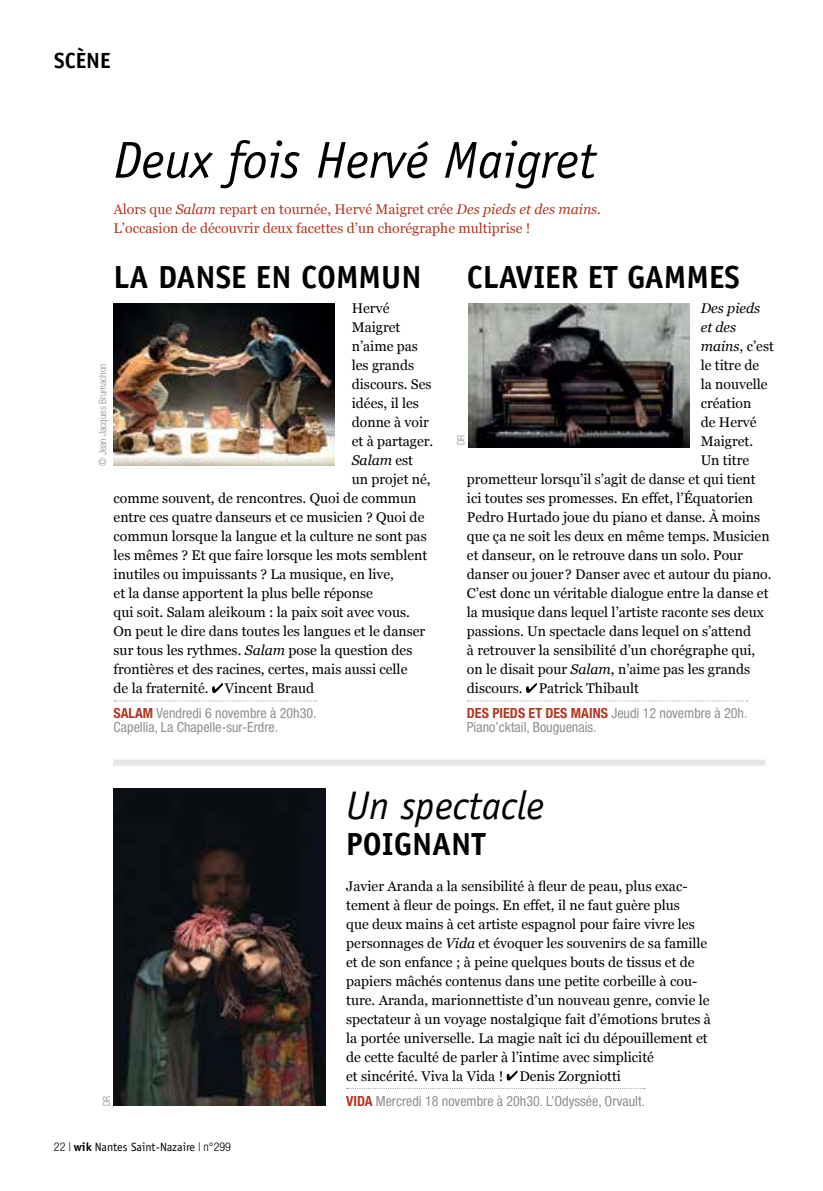
<style>
.page{position:relative;width:823px;height:1191px;background:#fff}
.page>*{position:absolute;margin:0;border:0;box-sizing:border-box;transform-origin:0 0}
.t1{font:italic 52px "Officina Sans";color:#000}
.t2{font:italic 40px "Officina Sans";color:#000}
.t3{font:700 32px "Officina Sans";color:#000}
.t4{font:700 22px "Officina Sans";color:#000}
.t5{font:14px/19px "Georgia";color:#000}
.t6{font:condensed 14px/14px "Helvetica Neue";color:#938e8f}
.t7{font:14px/19px "Georgia";color:#b03823}
.t8{font:700 condensed 14px "Helvetica Neue";color:#b03823}
.t9{font:italic 14px "Georgia";color:#000}
.t10{font:12px "Officina Sans";color:#000}
.t11{font:300 condensed 10px "Helvetica Neue";color:#938e8f}
.s1{font-style:italic}
.s2{font-style:normal}
.s3{font-family:"Helvetica Neue";font-weight:300;font-stretch:condensed}
.s4{font-weight:700}
.s5{font-weight:700;color:#b03823}
</style>
<div class="page">
<div style="left:113px;top:759px;width:652px;height:6px;background:#e6e7e8"></div>
<svg style="left:346px;top:1088px;width:298px;height:1px"></svg>
<svg style="left:506px;top:1070px;width:11px;height:10px"></svg>
<svg style="left:467px;top:700px;width:280px;height:1px"></svg>
<svg style="left:526px;top:683px;width:10px;height:10px"></svg>
<img style="left:113px;top:788px;width:212px;height:318px">
<img style="left:468px;top:304px;width:221px;height:143px">
<svg style="left:114px;top:700px;width:202px;height:1px"></svg>
<svg style="left:212px;top:683px;width:11px;height:10px"></svg>
<img style="left:113px;top:303px;width:221px;height:163px">
<h3 class="t4" style="left:54px;top:47px;width:58px">SCÈNE</h3>
<h1 class="t1" style="left:113px;top:130px;width:484px">Deux fois Hervé Maigret</h1>
<p class="t7" style="left:113px;top:199px;width:489px">Alors que <span class="s1">Salam</span> repart en tournée, Hervé Maigret crée <span class="s1">Des pieds et des mains.<br></span>L’occasion de découvrir deux facettes d’un chorégraphe multiprise !</p>
<h3 class="t3" style="left:113px;top:257px;width:309px">LA DANSE EN COMM UN</h3>
<p class="t5" style="left:351px;top:298px;width:39px">Hervé</p>
<p class="t5" style="left:351px;top:317px;width:50px">Maigret</p>
<p class="t5" style="left:351px;top:336px;width:68px">n’aime pas</p>
<p class="t5" style="left:351px;top:355px;width:64px">les grands</p>
<p class="t5" style="left:351px;top:374px;width:81px">discours. Ses</p>
<p class="t5" style="left:351px;top:393px;width:69px">idées, il les</p>
<p class="t5" style="left:351px;top:412px;width:79px">donne à voir</p>
<p class="t5" style="left:351px;top:431px;width:83px">et à partager.</p>
<p class="t9" style="left:351px;top:450px;width:63px">Salam <span class="s2">est</span></p>
<p class="t5" style="left:351px;top:469px;width:80px">un projet né,</p>
<p class="t5" style="left:113px;top:488px;width:304px">comme souvent, de rencontres. Quoi de commun</p>
<p class="t5" style="left:113px;top:507px;width:312px">entre ces quatre danseurs et ce musicien ? Quoi de</p>
<p class="t5" style="left:113px;top:526px;width:314px">commun lorsque la langue et la culture ne sont pas</p>
<p class="t5" style="left:113px;top:545px;width:315px">les mêmes ? Et que faire lorsque les mots semblent</p>
<p class="t5" style="left:113px;top:564px;width:282px">inutiles ou impuissants ? La musique, en live,</p>
<p class="t5" style="left:113px;top:583px;width:261px">et la danse apportent la plus belle réponse</p>
<p class="t5" style="left:113px;top:602px;width:298px">qui soit. Salam aleikoum : la paix soit avec vous.</p>
<p class="t5" style="left:113px;top:621px;width:313px">On peut le dire dans toutes les langues et le danser</p>
<p class="t5" style="left:113px;top:640px;width:300px">sur tous les rythmes. <span class="s1">Salam</span> pose la question des</p>
<p class="t5" style="left:113px;top:659px;width:295px">frontières et des racines, certes, mais aussi celle</p>
<p class="t5" style="left:113px;top:678px;width:202px">de la fraternité. Vincent Braud</p>
<p class="t8" style="left:113px;top:705px;width:17px">SALAM</p>
<h3 class="t3" style="left:466px;top:257px;width:274px">CLAVIER ET GAMM ES</h3>
<p class="t9" style="left:700px;top:298px;width:61px">Des pieds</p>
<p class="t9" style="left:700px;top:317px;width:37px">et des</p>
<p class="t5" style="left:700px;top:336px;width:75px"><span class="s1">mains</span>, c’est</p>
<p class="t5" style="left:700px;top:355px;width:60px">le titre de</p>
<p class="t5" style="left:700px;top:374px;width:68px">la nouvelle</p>
<p class="t5" style="left:700px;top:393px;width:52px">création</p>
<p class="t5" style="left:700px;top:412px;width:57px">de Hervé</p>
<p class="t5" style="left:700px;top:431px;width:54px">Maigret.</p>
<p class="t5" style="left:700px;top:450px;width:50px">Un titre</p>
<p class="t5" style="left:466px;top:469px;width:290px">prometteur lorsqu’il s’agit de danse et qui tient</p>
<p class="t5" style="left:466px;top:488px;width:287px">ici toutes ses promesses. En effet, l’Équatorien</p>
<p class="t5" style="left:466px;top:507px;width:295px">Pedro Hurtado joue du piano et danse. À moins</p>
<p class="t5" style="left:466px;top:526px;width:304px">que ça ne soit les deux en même temps. Musicien</p>
<p class="t5" style="left:466px;top:545px;width:277px">et danseur, on le retrouve dans un solo. Pour</p>
<p class="t5" style="left:466px;top:564px;width:306px">danser ou jouer ? Danser avec et autour du piano.</p>
<p class="t5" style="left:466px;top:583px;width:303px">C’est donc un véritable dialogue entre la danse et</p>
<p class="t5" style="left:466px;top:602px;width:298px">la musique dans lequel l’artiste raconte ses deux</p>
<p class="t5" style="left:466px;top:621px;width:285px">passions. Un spectacle dans lequel on s’attend</p>
<p class="t5" style="left:466px;top:640px;width:290px">à retrouver la sensibilité d’un chorégraphe qui,</p>
<p class="t5" style="left:466px;top:659px;width:284px">on le disait pour <span class="s1">Salam</span>, n’aime pas les grands</p>
<p class="t5" style="left:466px;top:678px;width:173px">discours. Patrick Thibault</p>
<p class="t8" style="left:466px;top:705px;width:113px">DES PIEDS ET DES MAINS</p>
<p class="t6" style="left:611px;top:706px;width:137px">Jeudi 12 novembre à 20h.</p>
<p class="t6" style="left:466px;top:720px;width:131px">Piano’cktail, Bouguenais.</p>
<p class="t11" style="left:97px;top:466px;width:104px;rotate:-90deg">© Jean Jacques Brumachon</p>
<p class="t11" style="left:455px;top:445px;width:12px;rotate:-90deg">DR</p>
<p class="t6" style="left:113px;top:706px;width:204px;text-indent:43px">Vendredi 6 novembre à 20h30.<br>Capellia, La Chapelle-sur-Erdre.</p>
<p class="t11" style="left:101px;top:1106px;width:12px;rotate:-90deg">DR</p>
<p class="t10" style="left:54px;top:1140px;width:178px"><span class="s3">22 |</span> <span class="s4">WIK</span> Nantes Saint-Nazaire <span class="s3">| n°299</span></p>
<h2 class="t2" style="left:346px;top:782px;width:199px">Un spectacle</h2>
<h3 class="t3" style="left:346px;top:823px;width:141px">POIGNANT</h3>
<p class="t5" style="left:346px;top:875px;width:366px">Javier Aranda a la sensibilité à fleur de peau, plus exac&shy;tement à fleur de poings. En effet, il ne faut guère plus<br>que deux mains à cet artiste espagnol pour faire vivre les personnages de <span class="s1">Vida</span> et évoquer les souvenirs de sa famille et de son enfance ; à peine quelques bouts de tissus et de papiers mâchés contenus dans une petite corbeille à cou&shy;ture. Aranda, marionnettiste d’un nouveau genre, convie le spectateur à un voyage nostalgique fait d’émotions brutes à la portée universelle. La magie naît ici du dépouillement et de cette faculté de parler à l’intime avec simplicité<br>et sincérité. Viva la Vida ! Denis Zorgniotti</p>
<p class="t6" style="left:346px;top:1094px;width:300px"><span class="s5">VIDA</span> Mercredi 18 novembre à 20h30. L’Odyssée, Orvault.</p>
</div>
